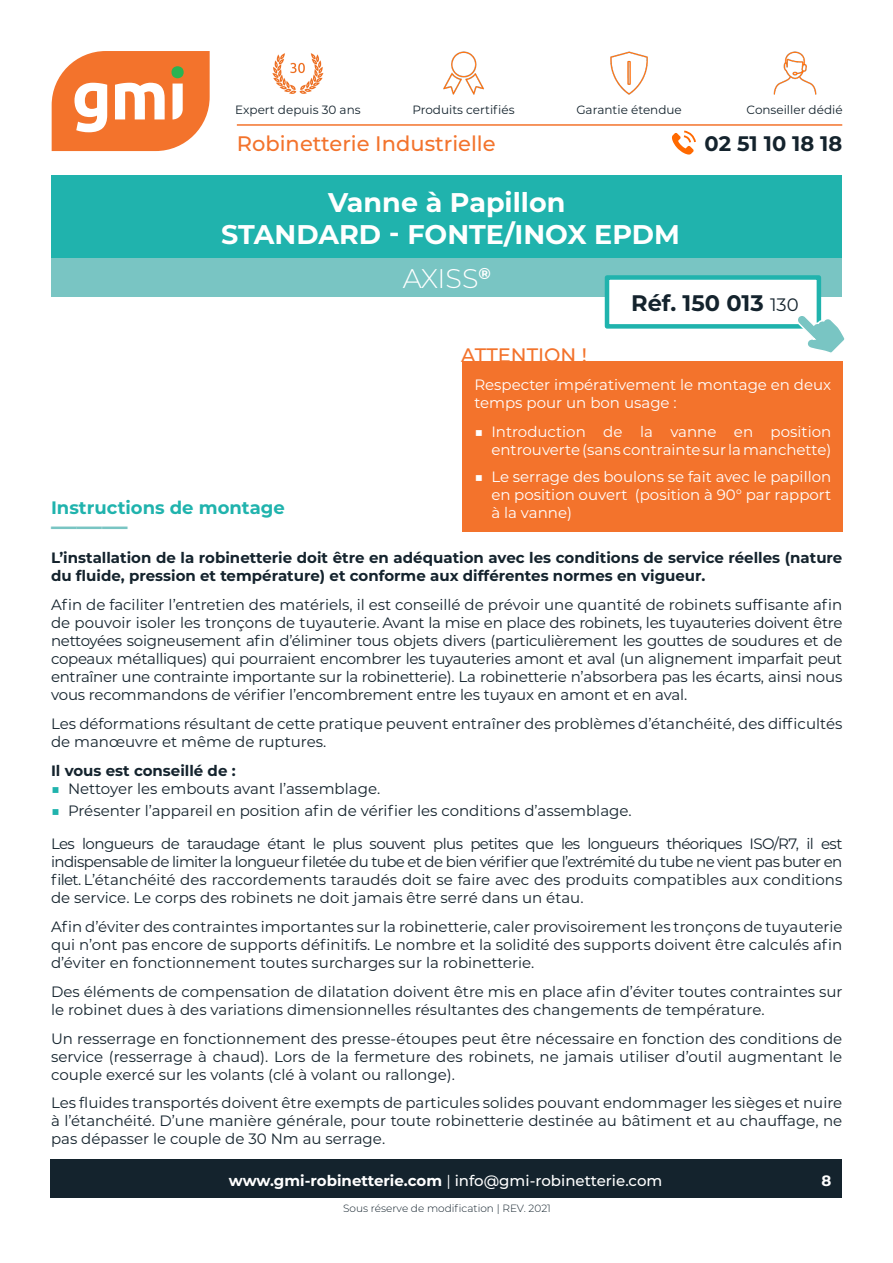
<style>
.page{position:relative;width:893px;height:1263px;background:#fff}
.page>*{position:absolute;margin:0;border:0;box-sizing:border-box;transform-origin:0 0}
.TITRE_Fiche_produit{font:700 27px "Montserrat";color:#fff}
.TITRE_Fiche_produit-2{font:300 27px "Montserrat";letter-spacing:-.01em;color:#fff}
.TEXTE{font:700 25.5px "Montserrat";color:#79c5c3}
.RÉFÉRENCE{font:700 22.5px "Montserrat";color:#14232d}
.t1{font:500 21px "Montserrat";color:#f3732c}
.t2{font:700 21px "Montserrat";color:#14232d}
.t3{font:500 19.5px "Montserrat";color:#f3732c}
.SOUS-TITRE{font:700 18px "Montserrat";color:#20b3ad}
.TEXTE-2{font:15px/18px "Montserrat";color:#14232d;text-align:justify}
.TEXTE-3{font:15px/18px "Montserrat";color:#fff}
.TEXTE-4{font:700 15px/18px "Montserrat";color:#14232d}
.t4{font:500 15px "Montserrat";color:#fff}
.t5{font:700 15px "Montserrat";color:#fff}
.t6{font:12px "Montserrat";color:#14232d}
.NOTE_BAS_DE_PAGE{font:300 10.5px "Montserrat";color:#14232d}
.s1{font-weight:400;font-size:18px}
.s2{font-weight:500}
.s3{font-weight:500;color:#20b3ad}
.s4{font-weight:700}
.s5{font-weight:400}
</style>
<div class="page">
<div style="left:52px;top:175px;width:790px;height:83px;background:#20b3ad"></div>
<div style="left:52px;top:258px;width:790px;height:39px;background:#79c5c3"></div>
<div style="left:605px;top:275px;width:216px;height:54px;background:#fff;border:4px solid #20b3ad"></div>
<div style="left:50px;top:1160px;width:792px;height:38px;background:#14232d"></div>
<svg style="left:52px;top:51px;width:158px;height:100px"></svg>
<hr style="left:237px;top:124px;width:605px;height:2px;background:#f3732c">
<img style="left:443px;top:51px;width:41px;height:44px">
<img style="left:610px;top:51px;width:38px;height:44px">
<img style="left:773px;top:51px;width:44px;height:44px">
<svg style="left:672px;top:131px;width:24px;height:24px"></svg>
<svg style="left:795px;top:313px;width:50px;height:40px"></svg>
<img style="left:272px;top:53px;width:52px;height:41px">
<div style="left:462px;top:362px;width:380px;height:170px;background:#f3732c"></div>
<p class="t6" style="left:235px;top:101px;width:127px">Expert depuis 30 ans</p>
<p class="t6" style="left:412px;top:101px;width:104px">Produits certifiés</p>
<p class="t6" style="left:576px;top:101px;width:107px">Garantie étendue</p>
<p class="t6" style="left:747px;top:101px;width:98px">Conseiller dédié</p>
<h3 class="t1" style="left:237px;top:129px;width:260px">Robinetterie Industrielle</h3>
<p class="TITRE_Fiche_produit" style="left:328px;top:183px;width:239px">Vanne à Papillon</p>
<p class="TITRE_Fiche_produit" style="left:221px;top:215px;width:460px">STANDARD - FONTE/INOX EPDM</p>
<p class="TITRE_Fiche_produit-2" style="left:403px;top:260px;width:90px">AXISS<sup>®</sup></p>
<h3 class="t2" style="left:705px;top:129px;width:139px">02 51 10 18 18</h3>
<p class="t3" style="left:461px;top:342px;width:127px">ATTENTION !</p>
<p class="RÉFÉRENCE" style="left:631px;top:287px;width:169px">Réf. 150 013 <span class="s1">130</span></p>
<p class="TEXTE-3" style="left:474px;top:375px;width:358px">Respecter impérativement le montage en deux temps pour un bon usage :</p>
<p class="TEXTE-3" style="left:474px;top:422px;width:358px;text-align:right"><span class="s2">■</span> Introduction de la vanne en position entrouverte (sans contrainte sur la manchette)</p>
<p class="TEXTE-3" style="left:491px;top:467px;width:341px;text-align:justify;text-indent:-17px"><span class="s2">■</span> Le serrage des boulons se fait avec le papillon en position ouvert (position à 90° par rapport à la vanne)</p>
<p class="SOUS-TITRE" style="left:51px;top:494px;width:235px">Instructions de montage</p>
<p class="TEXTE" style="left:51px;top:507px;width:78px">――—</p>
<p class="TEXTE-4" style="left:51px;top:548px;width:793px">L’installation de la robinetterie doit être en adéquation avec les conditions de service réelles (nature du fluide, pression et température) et conforme aux différentes normes en vigueur.</p>
<p class="TEXTE-2" style="left:51px;top:595px;width:793px">Afin de faciliter l’entretien des matériels, il est conseillé de prévoir une quantité de robinets suffisante afin de pouvoir isoler les tronçons de tuyauterie. Avant la mise en place des robinets, les tuyauteries doivent être nettoyées soigneusement afin d’éliminer tous objets divers (particulièrement les gouttes de soudures et de copeaux métalliques) qui pourraient encombrer les tuyauteries amont et aval (un alignement imparfait peut entraîner une contrainte importante sur la robinetterie). La robinetterie n’absorbera pas les écarts, ainsi nous vous recommandons de vérifier l’encombrement entre les tuyaux en amont et en aval.</p>
<p class="TEXTE-2" style="left:51px;top:714px;width:793px">Les déformations résultant de cette pratique peuvent entraîner des problèmes d’étanchéité, des difficultés de manœuvre et même de ruptures.</p>
<p class="TEXTE-4" style="left:51px;top:761px;width:186px">Il vous est conseillé de :</p>
<p class="TEXTE-2" style="left:51px;top:779px;width:331px"><span class="s3">■</span> Nettoyer les embouts avant l’assemblage.</p>
<p class="TEXTE-2" style="left:51px;top:801px;width:582px"><span class="s3">■</span> Présenter l’appareil en position afin de vérifier les conditions d’assemblage.</p>
<p class="TEXTE-2" style="left:51px;top:834px;width:793px">Les longueurs de taraudage étant le plus souvent plus petites que les longueurs théoriques ISO/R7, il est indispensable de limiter la longueur filetée du tube et de bien vérifier que l’extrémité du tube ne vient pas buter en filet. L’étanchéité des raccordements taraudés doit se faire avec des produits compatibles aux conditions de service. Le corps des robinets ne doit jamais être serré dans un étau.</p>
<p class="TEXTE-2" style="left:51px;top:917px;width:793px">Afin d’éviter des contraintes importantes sur la robinetterie, caler provisoirement les tronçons de tuyauterie qui n’ont pas encore de supports définitifs. Le nombre et la solidité des supports doivent être calculés afin d’éviter en fonctionnement toutes surcharges sur la robinetterie.</p>
<p class="TEXTE-2" style="left:51px;top:982px;width:793px">Des éléments de compensation de dilatation doivent être mis en place afin d’éviter toutes contraintes sur le robinet dues à des variations dimensionnelles résultantes des changements de température.</p>
<p class="TEXTE-2" style="left:51px;top:1029px;width:793px">Un resserrage en fonctionnement des presse-étoupes peut être nécessaire en fonction des conditions de service (resserrage à chaud). Lors de la fermeture des robinets, ne jamais utiliser d’outil augmentant le couple exercé sur les volants (clé à volant ou rallonge).</p>
<p class="TEXTE-2" style="left:51px;top:1093px;width:793px">Les fluides transportés doivent être exempts de particules solides pouvant endommager les sièges et nuire à l’étanchéité. D’une manière générale, pour toute robinetterie destinée au bâtiment et au chauffage, ne pas dépasser le couple de 30 Nm au serrage.</p>
<p class="t4" style="left:229px;top:1170px;width:435px"><span class="s4">www.gmi-robinetterie.com</span> <span class="s5">|</span> info@gmi-robinetterie.com</p>
<p class="t5" style="left:821px;top:1170px;width:11px">8</p>
<p class="NOTE_BAS_DE_PAGE" style="left:343px;top:1201px;width:209px">Sous réserve de modification | REV. 2021</p>
</div>
